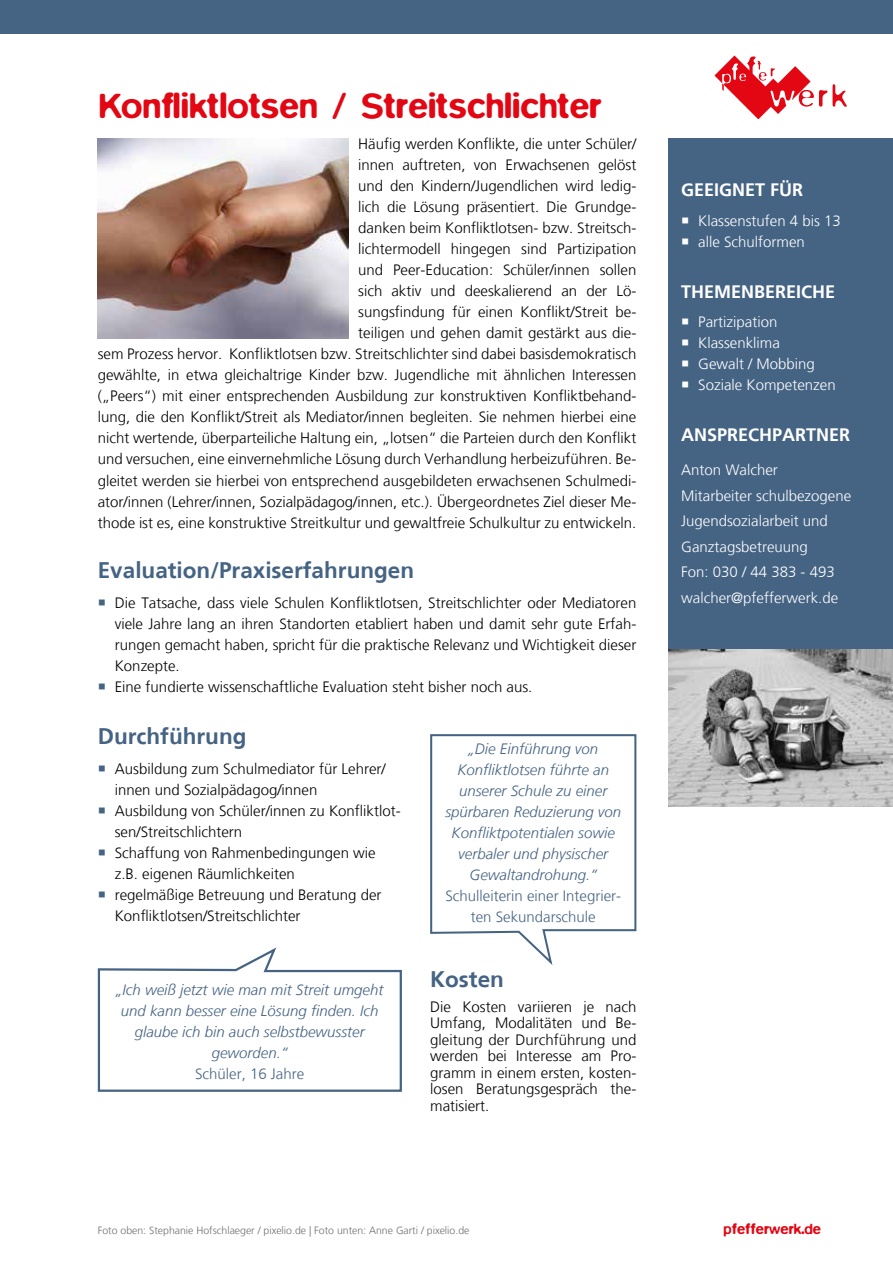
<style>
.page{position:relative;width:893px;height:1263px;background:#fff}
.page>*{position:absolute;margin:0;border:0;box-sizing:border-box;transform-origin:0 0}
.t1{font:500 36px "Blur";color:#e30613}
.t2{font:700 22.5px "Frutiger";color:#456383}
.t3{font:700 18px "Frutiger";color:#fff}
.t4{font:300 15px/21px "Frutiger LT";color:#000}
.t5{font:italic 300 15px/21px "Frutiger LT";color:#456383;text-align:center}
.t6{font:300 15px/25.5px "Frutiger LT";color:#fff}
.t7{font:300 15px/21px "Frutiger LT";color:#456383;text-align:center}
.t8{font:500 15px "Blur";color:#e30613}
.t9{font:300 10.5px "Frutiger LT";color:#706f6f}
</style>
<div class="page">
<div style="left:0;top:0;width:893px;height:34px;background:#456383"></div>
<svg style="left:714px;top:55px;width:133px;height:64px"></svg>
<div style="left:668px;top:138px;width:225px;height:511px;background:#456383"></div>
<svg style="left:97px;top:947px;width:305px;height:145px"></svg>
<svg style="left:430px;top:734px;width:207px;height:231px"></svg>
<img style="left:668px;top:649px;width:225px;height:157px">
<img style="left:98px;top:138px;width:250px;height:200px">
<h1 class="t1" style="left:99px;top:85px;width:505px">Konfliktlotsen / Streitschlichter</h1>
<p class="t4" style="left:98px;top:134px;width:540px;text-align:right">Häufig werden Konflikte, die unter Schüler/<br>innen auftreten, von Erwachsenen gelöst<br>und den Kindern/Jugendlichen wird ledig-<br>lich die Lösung präsentiert. Die Grundge-<br>danken beim Konfliktlotsen- bzw. Streitsch-<br>lichtermodell hingegen sind Partizipation<br>und Peer-Education: Schüler/innen sollen<br>sich aktiv und deeskalierend an der Lö-<br>sungsfindung für einen Konflikt/Streit be-<br>teiligen und gehen damit gestärkt aus die-<br>sem Prozess hervor. Konfliktlotsen bzw. Streitschlichter sind dabei basisdemokratisch gewählte, in etwa gleichaltrige Kinder bzw. Jugendliche mit ähnlichen Interessen („Peers“) mit einer entsprechenden Ausbildung zur konstruktiven Konfliktbehand&shy;lung, die den Konflikt/Streit als Mediator/innen begleiten. Sie nehmen hierbei eine nicht wertende, überparteiliche Haltung ein, „lotsen“ die Parteien durch den Konflikt und versuchen, eine einvernehmliche Lösung durch Verhandlung herbeizuführen. Be&shy;gleitet werden sie hierbei von entsprechend ausgebildeten erwachsenen Schulmedi&shy;ator/innen (Lehrer/innen, Sozialpädagog/innen, etc.). Übergeordnetes Ziel dieser Me&shy;thode ist es, eine konstruktive Streitkultur und gewaltfreie Schulkultur zu entwickeln.</p>
<h2 class="t2" style="left:98px;top:557px;width:318px">Evaluation/Praxiserfahrungen</h2>
<p class="t4" style="left:115px;top:592px;width:523px">Die Tatsache, dass viele Schulen Konfliktlotsen, Streitschlichter oder Mediatoren viele Jahre lang an ihren Standorten etabliert haben und damit sehr gute Erfah&shy;rungen gemacht haben, spricht für die praktische Relevanz und Wichtigkeit dieser Konzepte.<br>Eine fundierte wissenschaftliche Evaluation steht bisher noch aus.</p>
<h2 class="t2" style="left:98px;top:723px;width:150px">Durchführung</h2>
<p class="t4" style="left:115px;top:758px;width:287px">Ausbildung zum Schulmediator für Lehrer/ innen und Sozialpädagog/innen<br>Ausbildung von Schüler/innen zu Konfliktlot&shy;sen/Streitschlichtern<br>Schaffung von Rahmenbedingungen wie z.B. eigenen Räumlichkeiten<br>regelmäßige Betreuung und Beratung der Konfliktlotsen/Streitschlichter</p>
<p class="t5" style="left:116px;top:980px;width:269px">„Ich weiß jetzt wie man mit Streit umgeht und kann besser eine Lösung finden. Ich glaube ich bin auch selbstbewusster geworden.“</p>
<p class="t7" style="left:195px;top:1064px;width:111px">Schüler, 16 Jahre</p>
<p class="t5" style="left:445px;top:738px;width:177px">„Die Einführung von<br>Konfliktlotsen führte an unserer Schule zu einer spürbaren Reduzierung von<br>Konfliktpotentialen sowie verbaler und physischer<br>Gewaltandrohung.“</p>
<p class="t7" style="left:445px;top:885px;width:177px">Schulleiterin einer Integrier&shy;ten Sekundarschule</p>
<h2 class="t2" style="left:430px;top:965px;width:75px">Kosten</h2>
<p class="t4" style="left:430px;top:998px;width:208px;line-height:16.5px;text-align:justify">Die Kosten variieren je nach Umfang, Modalitäten und Be&shy;gleitung der Durchführung und werden bei Interesse am Pro&shy;gramm in einem ersten, kosten&shy;losen Beratungsgespräch the&shy;matisiert.</p>
<p class="t3" style="left:681px;top:180px;width:124px">GEEIGNET FÜR</p>
<p class="t6" style="left:698px;top:211px;width:144px;line-height:21px">Klassenstufen 4 bis 13 alle Schulformen</p>
<p class="t3" style="left:681px;top:281px;width:156px">THEMENBEREICHE</p>
<p class="t6" style="left:698px;top:312px;width:139px;line-height:21px">Partizipation<br>Klassenklima<br>Gewalt / Mobbing<br>Soziale Kompetenzen</p>
<p class="t3" style="left:681px;top:424px;width:171px">ANSPRECHPARTNER</p>
<p class="t6" style="left:681px;top:457px;width:172px">Anton Walcher<br>Mitarbeiter schulbezogene<br>Jugendsozialarbeit und<br>Ganztagsbetreuung<br>Fon: 030 / 44 383 - 493 walcher@pfefferwerk.de</p>
<p class="t9" style="left:98px;top:1224px;width:373px">Foto oben: Stephanie Hofschlaeger / pixelio.de | Foto unten: Anne Garti / pixelio.de</p>
<p class="t8" style="left:723px;top:1220px;width:99px">pfefferwerk.de</p>
</div>
